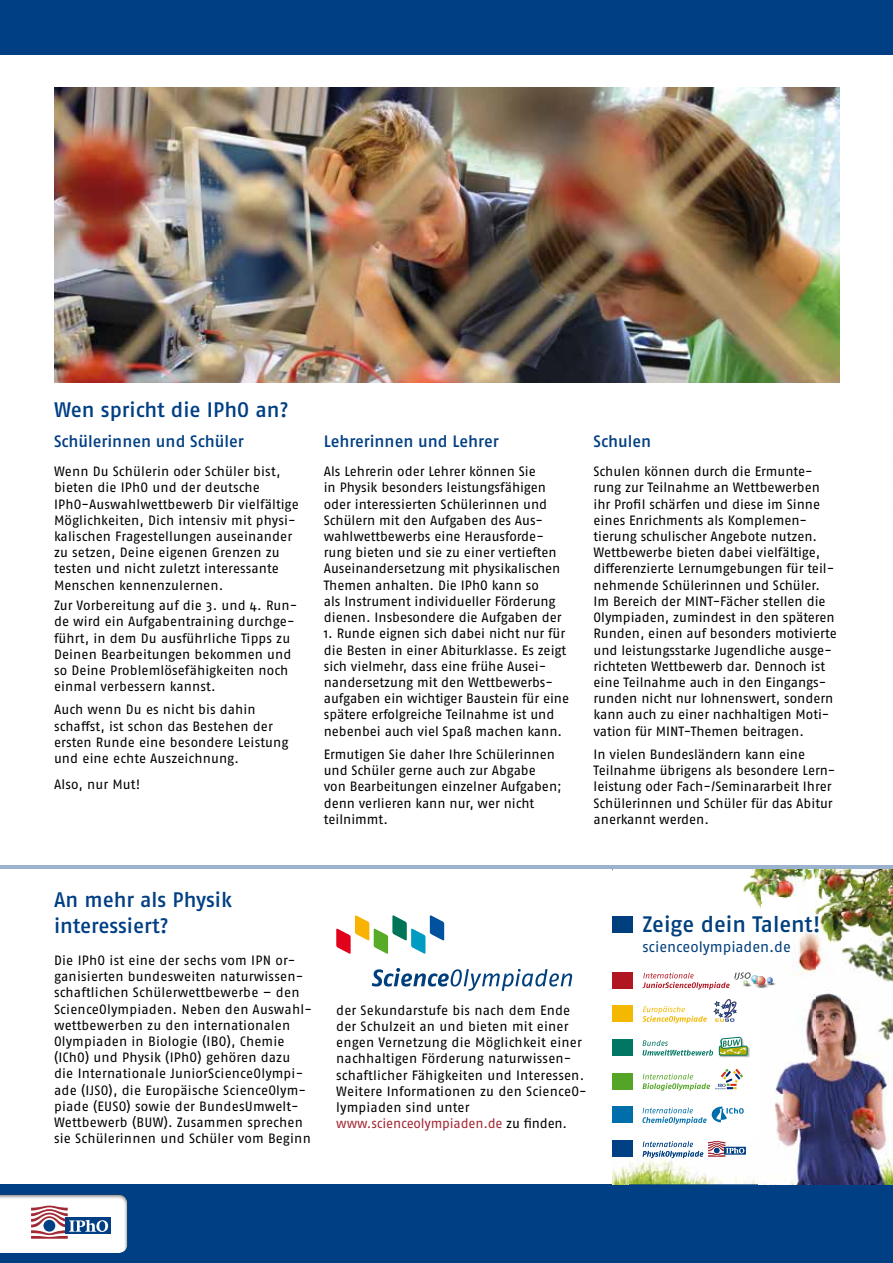
<style>
.page{position:relative;width:893px;height:1263px;background:#fff}
.page>*{position:absolute;margin:0;border:0;box-sizing:border-box;transform-origin:0 0}
.t1{font:500 22.35px "Fago OT";letter-spacing:-.005em;color:#003f7d}
.t2{font:500 21px/25.2px "Fago OT";color:#003f84}
.t3{font:500 16.5px "Fago OT";letter-spacing:-.005em;color:#003f84}
.t4{font:15px "Fago OT";color:#003f7d}
.t5{font:13.5px/16.2px "Fago OT";color:#000}
.s1{color:#a32935}
</style>
<div class="page">
<div style="left:0;top:1184px;width:880px;height:79px;background:#003f84"></div>
<svg style="left:0;top:1194px;width:127px;height:59px;background:#d8d7df"></svg>
<div style="left:880px;top:1184px;width:13px;height:79px;background:#003f84"></div>
<div style="left:0;top:0;width:893px;height:54px;background:#003f84"></div>
<img style="left:54px;top:87px;width:785px;height:296px">
<svg style="left:642px;top:1006px;width:65px;height:17px"></svg>
<svg style="left:714px;top:999px;width:22px;height:23px"></svg>
<div style="left:613px;top:916px;width:20px;height:17px;background:#003f7d"></div>
<svg style="left:642px;top:1106px;width:102px;height:18px"></svg>
<svg style="left:642px;top:1069px;width:101px;height:21px"></svg>
<div style="left:613px;top:1073px;width:20px;height:16px;background:#54a526"></div>
<svg style="left:642px;top:1040px;width:71px;height:15px"></svg>
<img style="left:719px;top:1045px;width:31px;height:13px">
<div style="left:719px;top:1046px;width:28px;height:9px;border:1px solid #007663"></div>
<svg style="left:720px;top:1037px;width:27px;height:18px"></svg>
<div style="left:613px;top:1039px;width:20px;height:16px;background:#007663"></div>
<div style="left:613px;top:1106px;width:20px;height:17px;background:#006eab"></div>
<div style="left:613px;top:1140px;width:20px;height:17px;background:#003f84"></div>
<div style="left:613px;top:972px;width:20px;height:16px;background:#b11721"></div>
<div style="left:613px;top:1005px;width:20px;height:17px;background:#f4b800"></div>
<img style="left:743px;top:870px;width:72px;height:38px">
<img style="left:629px;top:1141px;width:215px;height:43px">
<img style="left:613px;top:1166px;width:16px;height:18px">
<img style="left:744px;top:1147px;width:2px;height:7px">
<svg style="left:642px;top:1141px;width:102px;height:17px"></svg>
<img style="left:629px;top:1141px;width:4px;height:16px">
<img style="left:824px;top:870px;width:69px;height:27px">
<img style="left:815px;top:870px;width:9px;height:54px">
<img style="left:851px;top:897px;width:42px;height:4px">
<img style="left:824px;top:897px;width:27px;height:9px">
<img style="left:824px;top:906px;width:18px;height:18px">
<img style="left:842px;top:901px;width:51px;height:23px">
<img style="left:775px;top:934px;width:41px;height:207px">
<img style="left:816px;top:947px;width:28px;height:194px">
<img style="left:844px;top:1041px;width:49px;height:143px">
<svg style="left:642px;top:972px;width:135px;height:17px"></svg>
<img style="left:842px;top:947px;width:51px;height:94px">
<img style="left:815px;top:924px;width:78px;height:23px">
<svg style="left:803px;top:914px;width:16px;height:20px"></svg>
<hr style="left:0;top:865px;width:893px;height:4px;background:#9ab2ce">
<svg style="left:336px;top:915px;width:108px;height:39px"></svg>
<svg style="left:372px;top:968px;width:200px;height:23px"></svg>
<h2 class="t2" style="left:54px;top:397px;width:236px">Wen spricht die IPhO an?</h2>
<p class="t3" style="left:54px;top:431px;width:191px">Schülerinnen und Schüler</p>
<p class="t5" style="left:54px;top:463px;width:246px">Wenn Du Schülerin oder Schüler bist, bieten die IPhO und der deutsche IPhO-Auswahlwettbewerb Dir vielfältige Möglichkeiten, Dich intensiv mit physi&shy;kalischen Fragestellungen auseinander zu setzen, Deine eigenen Grenzen zu testen und nicht zuletzt interessante Menschen kennenzulernen.</p>
<p class="t5" style="left:54px;top:597px;width:245px">Zur Vorbereitung auf die 3. und 4. Run&shy;de wird ein Aufgabentraining durchge&shy;führt, in dem Du ausführliche Tipps zu Deinen Bearbeitungen bekommen und so Deine Problemlösefähigkeiten noch einmal verbessern kannst.</p>
<p class="t5" style="left:54px;top:702px;width:236px">Auch wenn Du es nicht bis dahin schaffst, ist schon das Bestehen der ersten Runde eine besondere Leistung und eine echte Auszeichnung.</p>
<p class="t5" style="left:54px;top:776px;width:88px">Also, nur Mut!</p>
<p class="t3" style="left:324px;top:431px;width:176px">Lehrerinnen und Lehrer</p>
<p class="t5" style="left:324px;top:463px;width:239px">Als Lehrerin oder Lehrer können Sie<br>in Physik besonders leistungsfähigen oder interessierten Schülerinnen und Schülern mit den Aufgaben des Aus&shy;wahlwettbewerbs eine Herausforde&shy;rung bieten und sie zu einer vertieften Auseinandersetzung mit physikalischen Themen anhalten. Die IPhO kann so<br>als Instrument individueller Förderung dienen. Insbesondere die Aufgaben der</p>
<p class="t5" style="left:324px;top:625px;width:247px">1. Runde eignen sich dabei nicht nur für die Besten in einer Abiturklasse. Es zeigt sich vielmehr, dass eine frühe Ausei&shy;nandersetzung mit den Wettbewerbs&shy;aufgaben ein wichtiger Baustein für eine spätere erfolgreiche Teilnahme ist und nebenbei auch viel Spaß machen kann.</p>
<p class="t5" style="left:324px;top:746px;width:239px">Ermutigen Sie daher Ihre Schülerinnen und Schüler gerne auch zur Abgabe<br>von Bearbeitungen einzelner Aufgaben; denn verlieren kann nur, wer nicht teilnimmt.</p>
<p class="t3" style="left:594px;top:431px;width:59px">Schulen</p>
<p class="t5" style="left:594px;top:463px;width:245px">Schulen können durch die Ermunte&shy;rung zur Teilnahme an Wettbewerben ihr Profil schärfen und diese im Sinne eines Enrichments als Komplemen&shy;tierung schulischer Angebote nutzen.<br>Wettbewerbe bieten dabei vielfältige, differenzierte Lernumgebungen für teil&shy;nehmende Schülerinnen und Schüler.<br>Im Bereich der MINT-Fächer stellen die Olympiaden, zumindest in den späteren Runden, einen auf besonders motivierte und leistungsstarke Jugendliche ausge&shy;richteten Wettbewerb dar. Dennoch ist eine Teilnahme auch in den Eingangs&shy;runden nicht nur lohnenswert, sondern kann auch zu einer nachhaltigen Moti&shy;vation für MINT-Themen beitragen.</p>
<p class="t5" style="left:594px;top:746px;width:243px">In vielen Bundesländern kann eine Teilnahme übrigens als besondere Lern&shy;leistung oder Fach-/Seminararbeit Ihrer Schülerinnen und Schüler für das Abitur anerkannt werden.</p>
<h2 class="t2" style="left:54px;top:887px;width:179px">An mehr als Physik interessiert?</h2>
<p class="t5" style="left:54px;top:952px;width:259px">Die IPhO ist eine der sechs vom IPN or&shy;ganisierten bundesweiten naturwissen&shy;schaftlichen Schülerwettbewerbe – den ScienceOlympiaden. Neben den Auswahl&shy;wettbewerben zu den internationalen Olympiaden in Biologie (IBO), Chemie (IChO) und Physik (IPhO) gehören dazu die Internationale JuniorScienceOlympi&shy;ade (IJSO), die Europäische ScienceOlym&shy;piade (EUSO) sowie der BundesUmwelt-Wettbewerb (BUW). Zusammen sprechen sie Schülerinnen und Schüler vom Beginn</p>
<p class="t5" style="left:336px;top:1002px;width:252px">der Sekundarstufe bis nach dem Ende der Schulzeit an und bieten mit einer engen Vernetzung die Möglichkeit einer nachhaltigen Förderung naturwissen&shy;schaftlicher Fähigkeiten und Interessen.<br>Weitere Informationen zu den ScienceO&shy;lympiaden sind unter <span class="s1">www.scienceolympiaden.de</span> zu finden.</p>
<h1 class="t1" style="left:642px;top:911px;width:180px">Zeige dein Talent!</h1>
<p class="t4" style="left:642px;top:938px;width:150px">scienceolympiaden.de</p>
</div>
